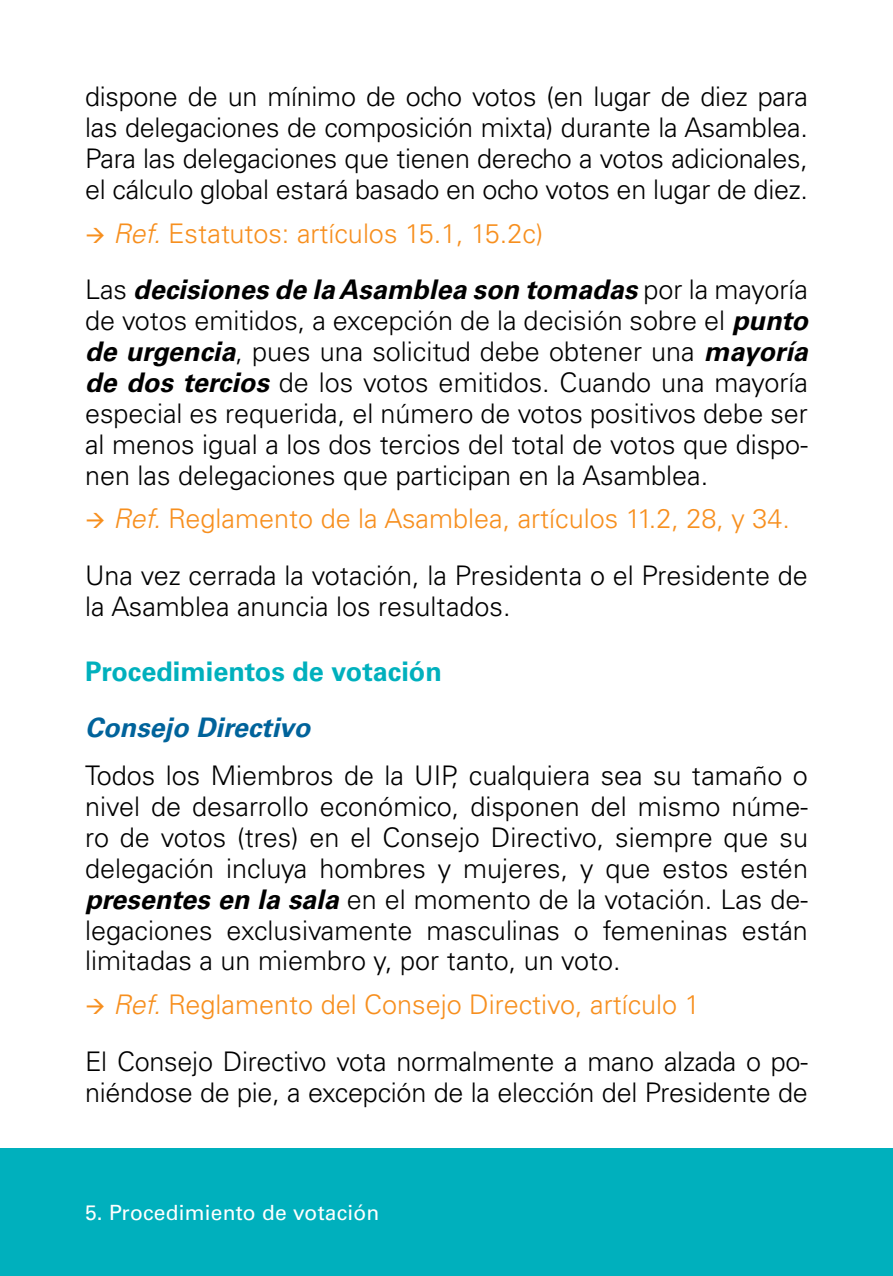
<style>
.page{position:relative;width:893px;height:1276px;background:#fff}
.page>*{position:absolute;margin:0;border:0;box-sizing:border-box;transform-origin:0 0}
.t1{font:300 27px/30.9px "Univers";color:#000;text-align:justify}
.t2{font:italic 700 27px/56.4px "Univers";color:#000}
.t3{font:700 27px "Univers";color:#00b0bd}
.t4{font:italic 700 27px "Univers";color:#00639b}
.t5{font:21px "Univers";letter-spacing:.01em;color:#fff}
.s1{color:#f78f1e}
.s2{font-weight:300;color:#f78f1e}
.s3{font-weight:300;font-style:normal;color:#f78f1e}
.s4{font-weight:300;font-style:normal}
.s5{font-weight:700;font-style:italic}
.s6{font-style:italic;color:#f78f1e}
</style>
<div class="page">
<div style="left:0;top:1148px;width:893px;height:128px;background:#00b0bd"></div>
<p class="t1" style="left:85px;top:81px;width:724px">dispone de un mínimo de ocho votos (en lugar de diez para las delegaciones de composición mixta) durante la Asamblea.<br>Para las delegaciones que tienen derecho a votos adicionales, el cálculo global estará basado en ocho votos en lugar de diez.</p>
<p class="t2" style="left:85px;top:205px;width:724px"><span class="s1">→</span> <span class="s2">Ref.</span> <span class="s3">Estatutos: artículos 15.1, 15.2c)<br></span><span class="s4">Las</span> decisiones de la Asamblea son tomadas <span class="s4">por la mayoría</span></p>
<p class="t1" style="left:85px;top:305px;width:724px">de votos emitidos, a excepción de la decisión sobre el <span class="s5">punto de urgencia</span>, pues una solicitud debe obtener una <span class="s5">mayoría de dos tercios</span> de los votos emitidos. Cuando una mayoría especial es requerida, el número de votos positivos debe ser al menos igual a los dos tercios del total de votos que dispo&shy;nen las delegaciones que participan en la Asamblea.</p>
<p class="t1" style="left:85px;top:491px;width:724px;line-height:56.4px"><span class="s1">→</span> <span class="s6">Ref.</span> <span class="s1">Reglamento de la Asamblea, artículos 11.2, 28, y 34.<br></span>Una vez cerrada la votación, la Presidenta o el Presidente de</p>
<p class="t1" style="left:85px;top:591px;width:427px">la Asamblea anuncia los resultados.</p>
<p class="t3" style="left:85px;top:655px;width:358px">Procedimientos de votación</p>
<p class="t4" style="left:85px;top:712px;width:227px">Consejo Directivo</p>
<p class="t1" style="left:85px;top:760px;width:724px">Todos los Miembros de la UIP, cualquiera sea su tamaño o nivel de desarrollo económico, disponen del mismo núme&shy;ro de votos (tres) en el Consejo Directivo, siempre que su delegación incluya hombres y mujeres, y que estos estén <span class="s5">presentes en la sala</span> en el momento de la votación. Las de&shy;legaciones exclusivamente masculinas o femeninas están limitadas a un miembro y, por tanto, un voto.</p>
<p class="t1" style="left:85px;top:976px;width:724px;line-height:56.4px"><span class="s1">→</span> <span class="s6">Ref.</span> <span class="s1">Reglamento del Consejo Directivo, artículo 1<br></span>El Consejo Directivo vota normalmente a mano alzada o po-</p>
<p class="t1" style="left:85px;top:1076px;width:724px">niéndose de pie, a excepción de la elección del Presidente de</p>
<p class="t5" style="left:85px;top:1200px;width:296px">5. Procedimiento de votación</p>
</div>
